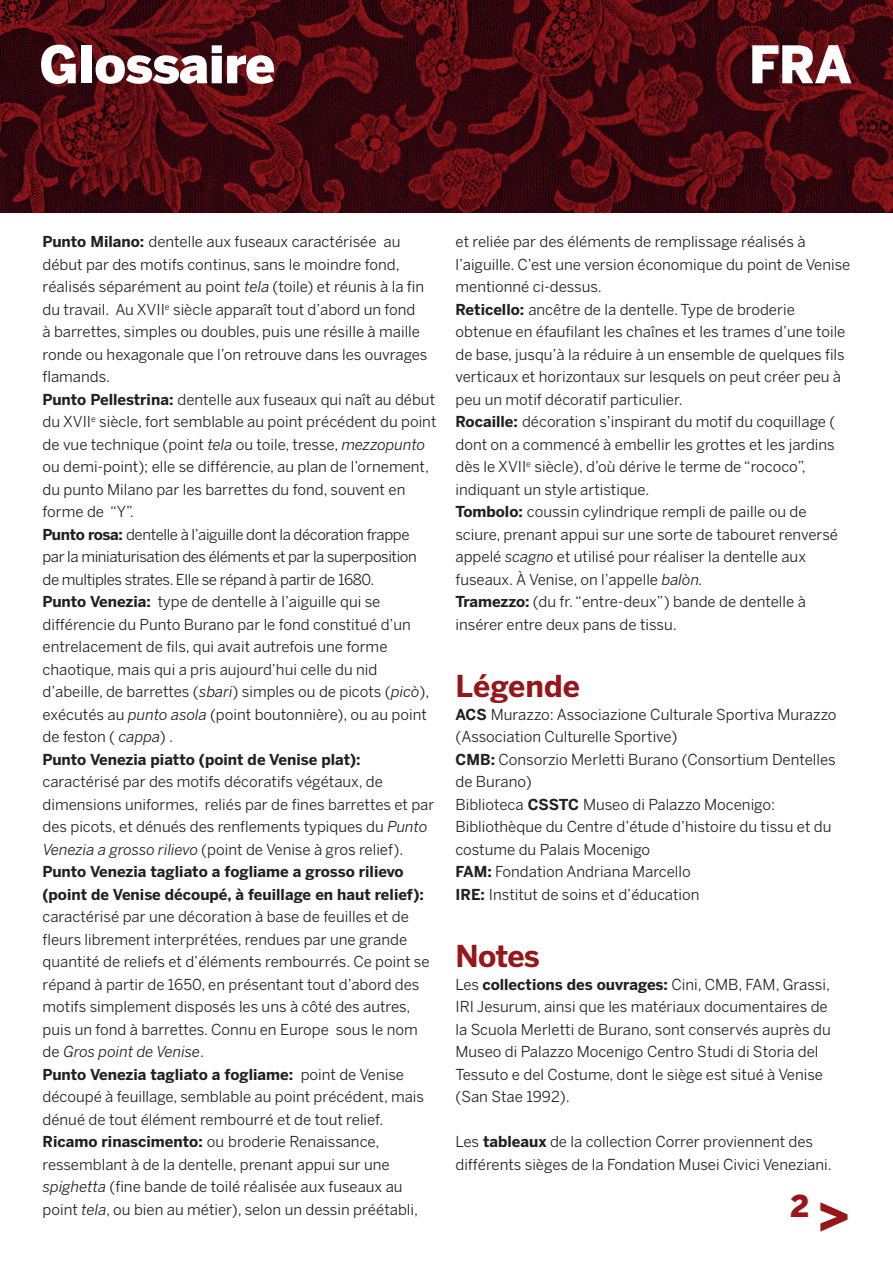
<style>
.page{position:relative;width:893px;height:1263px;background:#fff}
.page>*{position:absolute;margin:0;border:0;box-sizing:border-box;transform-origin:0 0}
.t1{font:900 51.3px "Benton Sans";letter-spacing:-.015em;color:#fff}
.t2{font:700 30px "Benton Sans";letter-spacing:-.01em;color:#961619}
.t3{font:900 29.85px "Benton Sans";color:#961619}
.t4{font:15px/22.5px "Benton Sans";color:#231f20}
.s1{font-weight:700}
.s2{font-style:italic}
.s3{font-size:51.3px}
</style>
<div class="page">
<img style="left:0;top:0;width:893px;height:213px">
<h1 class="t1" style="left:39px;top:34px;width:237px">Glossaire</h1>
<h1 class="t1" style="left:749px;top:34px;width:105px">FRA</h1>
<p class="t4" style="left:43px;top:230px;width:395px"><span class="s1">Punto Milano:</span> dentelle aux fuseaux caractérisée au début par des motifs continus, sans le moindre fond, réalisés séparément au point <span class="s2">tela</span> (toile) et réunis à la fin du travail. Au XVII<sup>e</sup> siècle apparaît tout d’abord un fond<br>à barrettes, simples ou doubles, puis une résille à maille ronde ou hexagonale que l’on retrouve dans les ouvrages flamands.<br><span class="s1">Punto Pellestrina:</span> dentelle aux fuseaux qui naît au début du XVII<sup>e</sup> siècle, fort semblable au point précédent du point de vue technique (point <span class="s2">tela</span> ou toile, tresse, <span class="s2">mezzopunto </span>ou demi-point); elle se différencie, au plan de l’ornement, du punto Milano par les barrettes du fond, souvent en forme de “Y”.<br><span class="s1">Punto rosa:</span> dentelle à l’aiguille dont la décoration frappe<br>par la miniaturisation des éléments et par la superposition de multiples strates. Elle se répand à partir de 1680.<br><span class="s1">Punto Venezia:</span> type de dentelle à l’aiguille qui se différencie du Punto Burano par le fond constitué d’un entrelacement de fils, qui avait autrefois une forme chaotique, mais qui a pris aujourd’hui celle du nid d’abeille, de barrettes (<span class="s2">sbari</span>) simples ou de picots (<span class="s2">picò</span>), exécutés au <span class="s2">punto asola</span> (point boutonnière), ou au point de feston ( <span class="s2">cappa</span>) .<br><span class="s1">Punto Venezia piatto (point de Venise plat):</span></p>
<p class="t4" style="left:43px;top:770px;width:393px">caractérisé par des motifs décoratifs végétaux, de dimensions uniformes, reliés par de fines barrettes et par des picots, et dénués des renflements typiques du <span class="s2">Punto Venezia a grosso rilievo</span> (point de Venise à gros relief).<br><span class="s1">Punto Venezia tagliato a fogliame a grosso rilievo (point de Venise découpé, à feuillage en haut relief):</span></p>
<p class="t4" style="left:43px;top:905px;width:389px">caractérisé par une décoration à base de feuilles et de fleurs librement interprétées, rendues par une grande quantité de reliefs et d’éléments rembourrés. Ce point se répand à partir de 1650, en présentant tout d’abord des motifs simplement disposés les uns à côté des autres, puis un fond à barrettes. Connu en Europe sous le nom de <span class="s2">Gros point de Venise</span>.<br><span class="s1">Punto Venezia tagliato a fogliame:</span> point de Venise découpé à feuillage, semblable au point précédent, mais dénué de tout élément rembourré et de tout relief.<br><span class="s1">Ricamo rinascimento:</span> ou broderie Renaissance, ressemblant à de la dentelle, prenant appui sur une <span class="s2">spighetta</span> (fine bande de toilé réalisée aux fuseaux au point <span class="s2">tela</span>, ou bien au métier), selon un dessin préétabli,</p>
<p class="t4" style="left:455px;top:230px;width:396px">et reliée par des éléments de remplissage réalisés à l’aiguille. C’est une version économique du point de Venise mentionné ci-dessus.<br><span class="s1">Reticello:</span> ancêtre de la dentelle. Type de broderie obtenue en éfaufilant les chaînes et les trames d’une toile de base, jusqu’à la réduire à un ensemble de quelques fils verticaux et horizontaux sur lesquels on peut créer peu à peu un motif décoratif particulier.<br><span class="s1">Rocaille:</span> décoration s’inspirant du motif du coquillage ( dont on a commencé à embellir les grottes et les jardins dès le XVII<sup>e</sup> siècle), d’où dérive le terme de “rococo”, indiquant un style artistique.<br><span class="s1">Tombolo:</span> coussin cylindrique rempli de paille ou de sciure, prenant appui sur une sorte de tabouret renversé appelé <span class="s2">scagno</span> et utilisé pour réaliser la dentelle aux fuseaux. À Venise, on l’appelle <span class="s2">balòn.<br></span><span class="s1">Tramezzo:</span> (du fr. “entre-deux”) bande de dentelle à insérer entre deux pans de tissu.</p>
<h2 class="t2" style="left:455px;top:668px;width:126px">Légende</h2>
<p class="t4" style="left:455px;top:703px;width:382px"><span class="s1">ACS</span> Murazzo: Associazione Culturale Sportiva Murazzo (Association Culturelle Sportive)<br><span class="s1">CMB:</span> Consorzio Merletti Burano (Consortium Dentelles de Burano)<br>Biblioteca <span class="s1">CSSTC</span> Museo di Palazzo Mocenigo:<br>Bibliothèque du Centre d’étude d’histoire du tissu et du costume du Palais Mocenigo<br><span class="s1">FAM:</span> Fondation Andriana Marcello<br><span class="s1">IRE:</span> Institut de soins et d’éducation</p>
<h2 class="t2" style="left:455px;top:938px;width:86px">Notes</h2>
<p class="t4" style="left:455px;top:973px;width:377px">Les <span class="s1">collections des ouvrages:</span> Cini, CMB, FAM, Grassi, IRI Jesurum, ainsi que les matériaux documentaires de la Scuola Merletti de Burano, sont conservés auprès du Museo di Palazzo Mocenigo Centro Studi di Storia del Tessuto e del Costume, dont le siège est situé à Venise (San Stae 1992).</p>
<p class="t4" style="left:455px;top:1130px;width:378px">Les <span class="s1">tableaux</span> de la collection Correr proviennent des différents sièges de la Fondation Musei Civici Veneziani.</p>
<h3 class="t3" style="left:790px;top:1188px;width:61px">2 <span class="s3">&gt;</span></h3>
</div>
